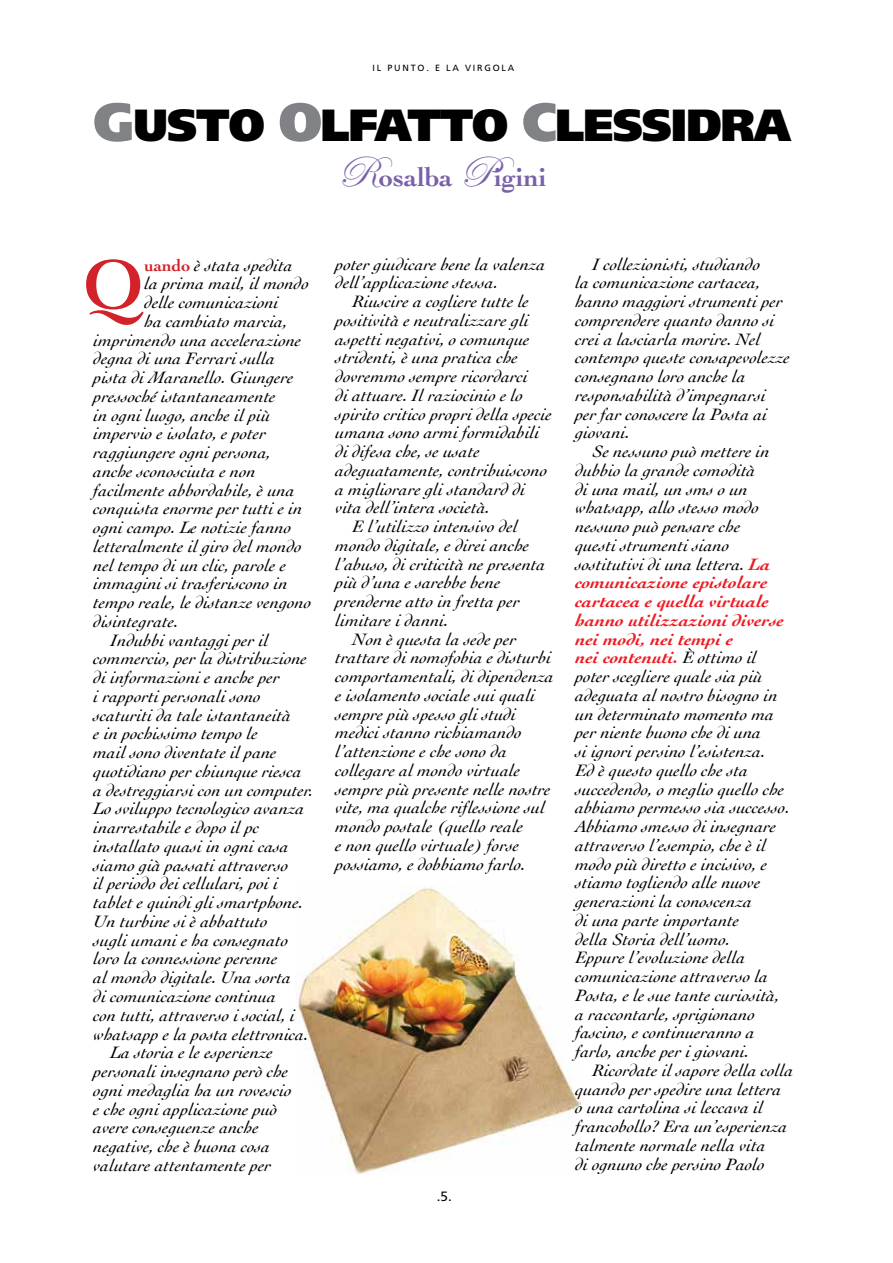
<style>
.page{position:relative;width:893px;height:1263px;background:#fff}
.page>*{position:absolute;margin:0;border:0;box-sizing:border-box;transform-origin:0 0}
.t1{font:700 72.75px "Cochin";color:#d2232a}
.t2{font:900 45px "Frutiger";letter-spacing:-.025em;color:#000}
.t3{font:700 27px "Cochin";color:#7961aa}
.t4{font:italic 17.25px/18.8px "Cochin";color:#000;scale:1.1 1}
.t5{font:13.5px "Frutiger";color:#000}
.t6{font:9px "Frutiger";letter-spacing:.2em;color:#000}
.s1{font-size:54px;color:#808285}
.s2{font-family:"Edwardian Script ITC";font-weight:400;font-size:45px}
.s3{font-weight:700;font-style:normal;color:#d2232a}
.s4{font-weight:700;color:#ed1c24}
</style>
<div class="page">
<img style="left:297px;top:885px;width:283px;height:289px">
<p class="t6" style="left:372px;top:62px;width:143px">IL PUNTO. E LA VIRGOLA</p>
<h2 class="t2" style="left:93px;top:98px;width:699px"><span class="s1">G</span>USTO <span class="s1">O</span>LFATTO <span class="s1">C</span>LESSIDRA</h2>
<h3 class="t3" style="left:337px;top:159px;width:211px"><span class="s2">R</span>osalba <span class="s2">P</span>igini</h3>
<p class="t4" style="left:145px;top:255px;width:136px"><span class="s3">uando</span> è stata spedita</p>
<p class="t4" style="left:145px;top:274px;width:151px">la prima mail, il mondo</p>
<p class="t4" style="left:145px;top:292px;width:123px">delle comunicazioni</p>
<p class="t4" style="left:145px;top:311px;width:131px">ha cambiato marcia,</p>
<p class="t4" style="left:94px;top:330px;width:191px">imprimendo una accelerazione</p>
<p class="t4" style="left:94px;top:349px;width:167px">degna di una Ferrari sulla</p>
<p class="t4" style="left:94px;top:367px;width:184px">pista di Maranello. Giungere</p>
<p class="t4" style="left:94px;top:386px;width:167px">pressoché istantaneamente</p>
<p class="t4" style="left:94px;top:405px;width:162px">in ogni luogo, anche il più</p>
<p class="t4" style="left:94px;top:424px;width:158px">impervio e isolato, e poter</p>
<p class="t4" style="left:94px;top:442px;width:163px">raggiungere ogni persona,</p>
<p class="t4" style="left:94px;top:461px;width:149px">anche sconosciuta e non</p>
<p class="t4" style="left:94px;top:480px;width:184px">facilmente abbordabile, è una</p>
<p class="t4" style="left:94px;top:499px;width:191px">conquista enorme per tutti e in</p>
<p class="t4" style="left:94px;top:517px;width:181px">ogni campo. Le notizie fanno</p>
<p class="t4" style="left:94px;top:536px;width:191px">letteralmente il giro del mondo</p>
<p class="t4" style="left:94px;top:555px;width:177px">nel tempo di un clic, parole e</p>
<p class="t4" style="left:94px;top:574px;width:178px">immagini si trasferiscono in</p>
<p class="t4" style="left:94px;top:592px;width:199px">tempo reale, le distanze vengono</p>
<p class="t4" style="left:94px;top:611px;width:79px">disintegrate.</p>
<p class="t4" style="left:111px;top:630px;width:145px">Indubbi vantaggi per il</p>
<p class="t4" style="left:94px;top:649px;width:196px">commercio, per la distribuzione</p>
<p class="t4" style="left:94px;top:667px;width:171px">di informazioni e anche per</p>
<p class="t4" style="left:94px;top:686px;width:154px">i rapporti personali sono</p>
<p class="t4" style="left:94px;top:705px;width:181px">scaturiti da tale istantaneità</p>
<p class="t4" style="left:94px;top:724px;width:151px">e in pochissimo tempo le</p>
<p class="t4" style="left:94px;top:742px;width:168px">mail sono diventate il pane</p>
<p class="t4" style="left:94px;top:761px;width:191px">quotidiano per chiunque riesca</p>
<p class="t4" style="left:94px;top:780px;width:201px">a destreggiarsi con un computer.</p>
<p class="t4" style="left:94px;top:799px;width:193px">Lo sviluppo tecnologico avanza</p>
<p class="t4" style="left:94px;top:817px;width:152px">inarrestabile e dopo il pc</p>
<p class="t4" style="left:94px;top:836px;width:179px">installato quasi in ogni casa</p>
<p class="t4" style="left:94px;top:855px;width:179px">siamo già passati attraverso</p>
<p class="t4" style="left:94px;top:874px;width:169px">il periodo dei cellulari, poi i</p>
<p class="t4" style="left:94px;top:892px;width:192px">tablet e quindi gli smartphone.</p>
<p class="t4" style="left:94px;top:911px;width:160px">Un turbine si è abbattuto</p>
<p class="t4" style="left:94px;top:930px;width:179px">sugli umani e ha consegnato</p>
<p class="t4" style="left:94px;top:949px;width:169px">loro la connessione perenne</p>
<p class="t4" style="left:94px;top:967px;width:181px">al mondo digitale. Una sorta</p>
<p class="t4" style="left:94px;top:986px;width:167px">di comunicazione continua</p>
<p class="t4" style="left:94px;top:1005px;width:185px">con tutti, attraverso i social, i</p>
<p class="t4" style="left:94px;top:1024px;width:197px">whatsapp e la posta elettronica.</p>
<p class="t4" style="left:111px;top:1042px;width:149px">La storia e le esperienze</p>
<p class="t4" style="left:94px;top:1061px;width:179px">personali insegnano però che</p>
<p class="t4" style="left:94px;top:1080px;width:182px">ogni medaglia ha un rovescio</p>
<p class="t4" style="left:94px;top:1099px;width:169px">e che ogni applicazione può</p>
<p class="t4" style="left:94px;top:1117px;width:152px">avere conseguenze anche</p>
<p class="t4" style="left:94px;top:1136px;width:162px">negative, che è buona cosa</p>
<p class="t4" style="left:94px;top:1155px;width:163px">valutare attentamente per</p>
<h1 class="t1" style="left:83px;top:235px;width:62px">Q</h1>
<p class="t4" style="left:336px;top:254px;width:192px">poter giudicare bene la valenza dell’applicazione stessa.</p>
<p class="t4" style="left:353px;top:291px;width:162px">Riuscire a cogliere tutte le</p>
<p class="t4" style="left:336px;top:310px;width:177px">positività e neutralizzare gli</p>
<p class="t4" style="left:336px;top:329px;width:178px">aspetti negativi, o comunque</p>
<p class="t4" style="left:336px;top:347px;width:168px">stridenti, è una pratica che</p>
<p class="t4" style="left:336px;top:366px;width:177px">dovremmo sempre ricordarci</p>
<p class="t4" style="left:336px;top:385px;width:172px">di attuare. Il raziocinio e lo</p>
<p class="t4" style="left:336px;top:404px;width:198px">spirito critico propri della specie</p>
<p class="t4" style="left:336px;top:422px;width:187px">umana sono armi formidabili</p>
<p class="t4" style="left:336px;top:441px;width:133px">di difesa che, se usate</p>
<p class="t4" style="left:336px;top:460px;width:194px">adeguatamente, contribuiscono</p>
<p class="t4" style="left:336px;top:479px;width:174px">a migliorare gli standard di</p>
<p class="t4" style="left:336px;top:497px;width:142px">vita dell’intera società.</p>
<p class="t4" style="left:353px;top:516px;width:152px">E l’utilizzo intensivo del</p>
<p class="t4" style="left:336px;top:535px;width:178px">mondo digitale, e direi anche</p>
<p class="t4" style="left:336px;top:554px;width:192px">l’abuso, di criticità ne presenta</p>
<p class="t4" style="left:336px;top:572px;width:152px">più d’una e sarebbe bene</p>
<p class="t4" style="left:336px;top:591px;width:169px">prenderne atto in fretta per</p>
<p class="t4" style="left:336px;top:610px;width:104px">limitare i danni.</p>
<p class="t4" style="left:353px;top:629px;width:150px">Non è questa la sede per</p>
<p class="t4" style="left:336px;top:647px;width:198px">trattare di nomofobia e disturbi</p>
<p class="t4" style="left:336px;top:666px;width:200px">comportamentali, di dipendenza</p>
<p class="t4" style="left:336px;top:685px;width:183px">e isolamento sociale sui quali</p>
<p class="t4" style="left:336px;top:704px;width:166px">sempre più spesso gli studi</p>
<p class="t4" style="left:336px;top:722px;width:171px">medici stanno richiamando</p>
<p class="t4" style="left:336px;top:741px;width:158px">l’attenzione e che sono da</p>
<p class="t4" style="left:336px;top:760px;width:169px">collegare al mondo virtuale</p>
<p class="t4" style="left:336px;top:779px;width:197px">sempre più presente nelle nostre</p>
<p class="t4" style="left:336px;top:797px;width:192px">vite, ma qualche riflessione sul</p>
<p class="t4" style="left:336px;top:816px;width:172px">mondo postale (quello reale</p>
<p class="t4" style="left:336px;top:835px;width:168px">e non quello virtuale) forse</p>
<p class="t4" style="left:336px;top:854px;width:174px">possiamo, e dobbiamo farlo.</p>
<p class="t5" style="left:437px;top:1188px;width:17px">.5.</p>
<p class="t4" style="left:576px;top:254px;width:197px;text-indent:17px">I collezionisti, studiando<br>la comunicazione cartacea, hanno maggiori strumenti per comprendere quanto danno si crei a lasciarla morire. Nel contempo queste consapevolezze consegnano loro anche la responsabilità d’impegnarsi per far conoscere la Posta ai giovani.</p>
<p class="t4" style="left:576px;top:441px;width:196px;text-indent:17px">Se nessuno può mettere in dubbio la grande comodità<br>di una mail, un sms o un whatsapp, allo stesso modo nessuno può pensare che<br>questi strumenti siano sostitutivi di una lettera. <span class="s4">La comunicazione epistolare cartacea e quella virtuale hanno utilizzazioni diverse nei modi, nei tempi e<br>nei contenuti.</span> È ottimo il poter scegliere quale sia più adeguata al nostro bisogno in un determinato momento ma per niente buono che di una<br>si ignori persino l’esistenza.<br>Ed è questo quello che sta succedendo, o meglio quello che abbiamo permesso sia successo.<br>Abbiamo smesso di insegnare attraverso l’esempio, che è il modo più diretto e incisivo, e stiamo togliendo alle nuove generazioni la conoscenza<br>di una parte importante<br>della Storia dell’uomo.<br>Eppure l’evoluzione della comunicazione attraverso la<br>Posta, e le sue tante curiosità, a raccontarle, sprigionano fascino, e continueranno a farlo, anche per i giovani.</p>
<p class="t4" style="left:576px;top:1060px;width:200px;text-indent:17px">Ricordate il sapore della colla quando per spedire una lettera<br>o una cartolina si leccava il francobollo? Era un’esperienza talmente normale nella vita<br>di ognuno che persino Paolo</p>
</div>
